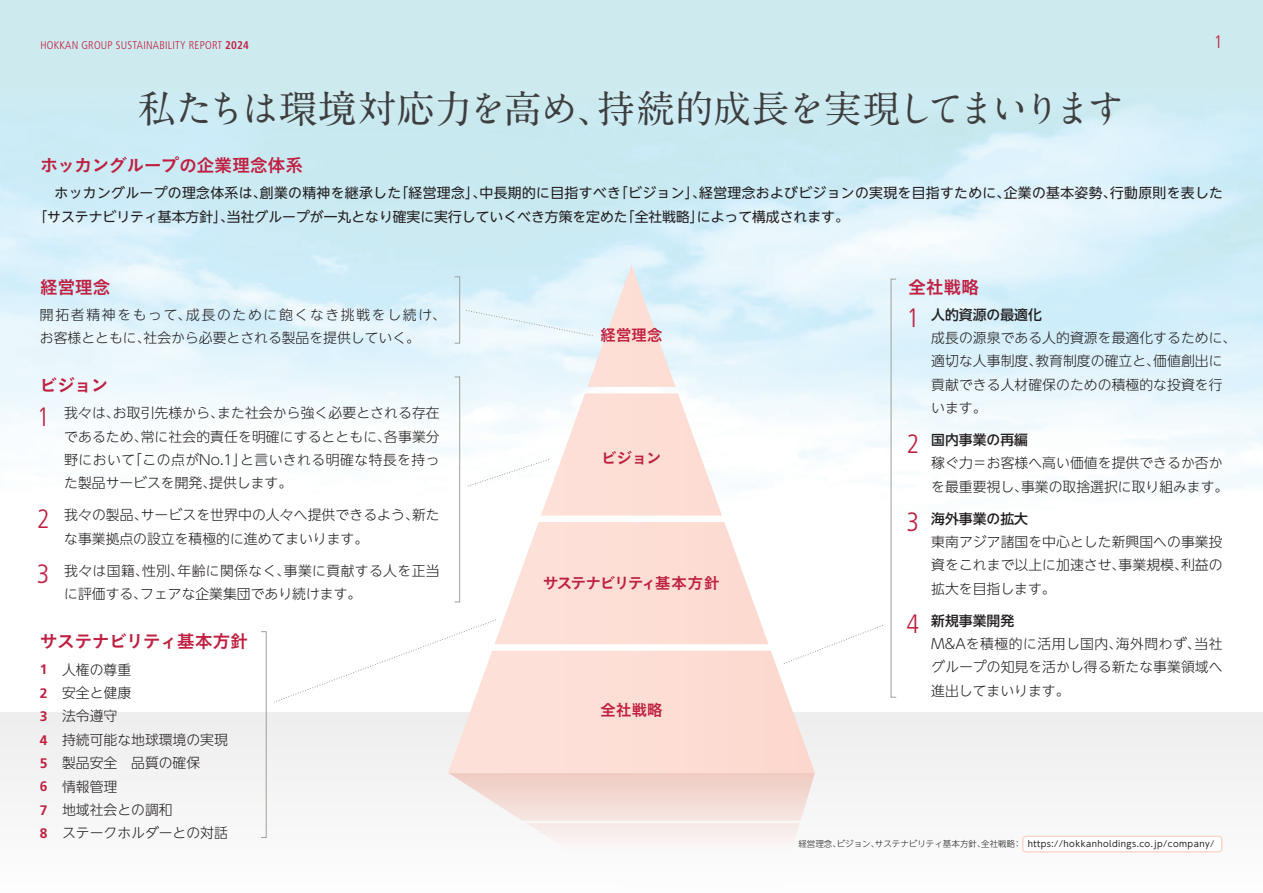
<style>
.page{position:relative;width:1263px;height:893px;background:#fff}
.page>*{position:absolute;margin:0;border:0;box-sizing:border-box;transform-origin:0 0}
.t1{font:700 38.25px "A1 Mincho Std";letter-spacing:-.055em;color:#3e3e3f}
.t2{font:300 condensed 26.55px/55.1px "Frutiger LT Std";color:#bf2041}
.t3{font:18px "Koburina Go Std N W6";letter-spacing:-.03em;color:#bf2041}
.t4{font:300 condensed 18px "Frutiger LT Std";color:#bf2041}
.t5{font:15.9px "Koburina Go Std N W6";letter-spacing:-.11em;color:#bf2041}
.t6{font:15.9px "Koburina Go Std N W6";letter-spacing:-.04em;color:#bf2041}
.t7{font:300 13.8px/23.4px "UD Shin Go NT Pr 6 N";letter-spacing:.005em;color:#231f20}
.t8{font:13.8px/23.4px "UD Shin Go NT Pr 6 N";letter-spacing:.025em;color:#231f20}
.t9{font:300 13.8px/23.4px "UD Shin Go NT Pr 6 N";letter-spacing:.03em;color:#231f20}
.t10{font:500 13.8px "UD Shin Go NT Pr 6 N";color:#231f20}
.t11{font:700 13.8px/23.4px "Frutiger LT Std";color:#bf2041;text-align:justify}
.t12{font:300 condensed 11.1px "Frutiger LT Std";letter-spacing:.02em;color:#bf2041}
.t13{font:8.55px "UD Shin Go NT Pr 6 N";letter-spacing:.05em;color:#231f20}
.s1{font-weight:700}
.s2{font-weight:300}
</style>
<div class="page">
<div style="left:0;top:712px;width:1263px;height:181px;background:#f7f6f6"></div>
<svg style="left:448px;top:773px;width:367px;height:58px"></svg>
<svg style="left:448px;top:265px;width:367px;height:508px"></svg>
<div style="left:1023px;top:836px;width:199px;height:16px;background:#fff;border-radius:4px"></div>
<div style="left:1022px;top:836px;width:200px;height:17px;border:2px solid #fcd6cc;border-radius:4px"></div>
<div style="left:454px;top:277px;width:6px;height:66px;border:1px solid #a1a099"></div>
<div style="left:454px;top:377px;width:6px;height:225px;border:1px solid #a1a099"></div>
<div style="left:891px;top:279px;width:5px;height:418px;border:1px solid #a1a099"></div>
<svg style="left:467px;top:457px;width:85px;height:31px"></svg>
<svg style="left:274px;top:618px;width:224px;height:86px"></svg>
<svg style="left:782px;top:624px;width:101px;height:41px"></svg>
<svg style="left:465px;top:309px;width:130px;height:28px"></svg>
<p class="t12" style="left:40px;top:39px;width:210px">HOKKAN GROUP SUSTAINABILITY REPORT <span class="s1">2024</span></p>
<h3 class="t4" style="left:1214px;top:32px;width:10px">1</h3>
<h1 class="t1" style="left:137px;top:78px;width:989px">私たちは環境対応力を高め、持続的成長を実現してまいります</h1>
<h3 class="t3" style="left:40px;top:152px;width:265px">ホッカングループの企業理念体系</h3>
<p class="t8" style="left:33px;top:181px;width:1191px;text-indent:21px">ホッカングループの理念体系は、創業の精神を継承した「経営理念」、中長期的に目指すべき「ビジョン」、経営理念およびビジョンの実現を目指すために、企業の基本姿勢、行動原則を表した「サステナビリティ基本方針」、当社グループが一丸となり確実に実行していくべき方策を定めた「全社戦略」によって構成されます。</p>
<h3 class="t3" style="left:40px;top:273px;width:72px">経営理念</h3>
<p class="t7" style="left:40px;top:302px;width:408px">開拓者精神をもって、成長のために飽くなき挑戦をし続け、お客様とともに、社会から必要とされる製品を提供していく。</p>
<h3 class="t3" style="left:39px;top:372px;width:71px">ビジョン</h3>
<h2 class="t2" style="left:37px;top:390px;width:14px">1</h2>
<h2 class="t2" style="left:37px;top:492px;width:14px">2<br>3</h2>
<p class="t7" style="left:64px;top:401px;width:377px;text-align:justify">我々は、お取引先様から、また社会から強く必要とされる存在であるため、常に社会的責任を明確にするとともに、各事業分野において「この点がNo.1」と言いきれる明確な特長を持った製品サービスを開発、提供します。</p>
<p class="t7" style="left:64px;top:503px;width:377px">我々の製品、サービスを世界中の人々へ提供できるよう、新たな事業拠点の設立を積極的に進めてまいります。</p>
<p class="t9" style="left:64px;top:558px;width:377px">我々は国籍、性別、年齢に関係なく、事業に貢献する人を正当に評価する、フェアな企業集団であり続けます。</p>
<h3 class="t3" style="left:40px;top:628px;width:210px">サステナビリティ基本方針</h3>
<p class="t11" style="left:40px;top:658px;width:9px">1<br>2<br>3<br>4<br>5<br>6<br>7<br>8</p>
<p class="t7" style="left:62px;top:657px;width:167px">人権の尊重<br>安全と健康<br>法令遵守<br>持続可能な地球環境の実現製品安全　品質の確保<br>情報管理<br>地域社会との調和<br>ステークホルダーとの対話</p>
<p class="t6" style="left:600px;top:323px;width:64px">経営理念</p>
<p class="t6" style="left:601px;top:445px;width:63px">ビジョン</p>
<p class="t5" style="left:543px;top:570px;width:178px">サステナビリティ基本方針</p>
<p class="t6" style="left:600px;top:697px;width:64px">全社戦略</p>
<h3 class="t3" style="left:908px;top:273px;width:73px">全社戦略</h3>
<h2 class="t2" style="left:907px;top:291px;width:14px">1</h2>
<h2 class="t2" style="left:907px;top:416px;width:14px">2</h2>
<h2 class="t2" style="left:907px;top:495px;width:14px">3</h2>
<h2 class="t2" style="left:907px;top:597px;width:14px">4</h2>
<p class="t10" style="left:931px;top:303px;width:112px">人的資源の最適化</p>
<p class="t7" style="left:931px;top:325px;width:307px">成長の源泉である人的資源を最適化するために、適切な人事制度、教育制度の確立と、価値創出に貢献できる人材確保のための積極的な投資を行います。</p>
<p class="t10" style="left:931px;top:429px;width:98px">国内事業の再編</p>
<p class="t7" style="left:931px;top:451px;width:299px">稼ぐ力＝お客様へ高い価値を提供できるか否かを最重要視し、事業の取捨選択に取り組みます。</p>
<p class="t10" style="left:931px;top:507px;width:98px">海外事業の拡大</p>
<p class="t7" style="left:931px;top:530px;width:293px;text-align:justify">東南アジア諸国を中心とした新興国への事業投資をこれまで以上に加速させ、事業規模、利益の拡大を目指します。</p>
<p class="t10" style="left:931px;top:609px;width:84px">新規事業開発</p>
<p class="t7" style="left:931px;top:632px;width:293px;text-align:justify">M&amp;Aを積極的に活用し国内、海外問わず、当社グループの知見を活かし得る新たな事業領域へ進出してまいります。</p>
<p class="t13" style="left:798px;top:837px;width:417px"><span class="s2">経営理念、ビジョン、サステナビリティ基本方針、全社戦略：</span> https://hokkanholdings.co.jp/company/</p>
</div>
